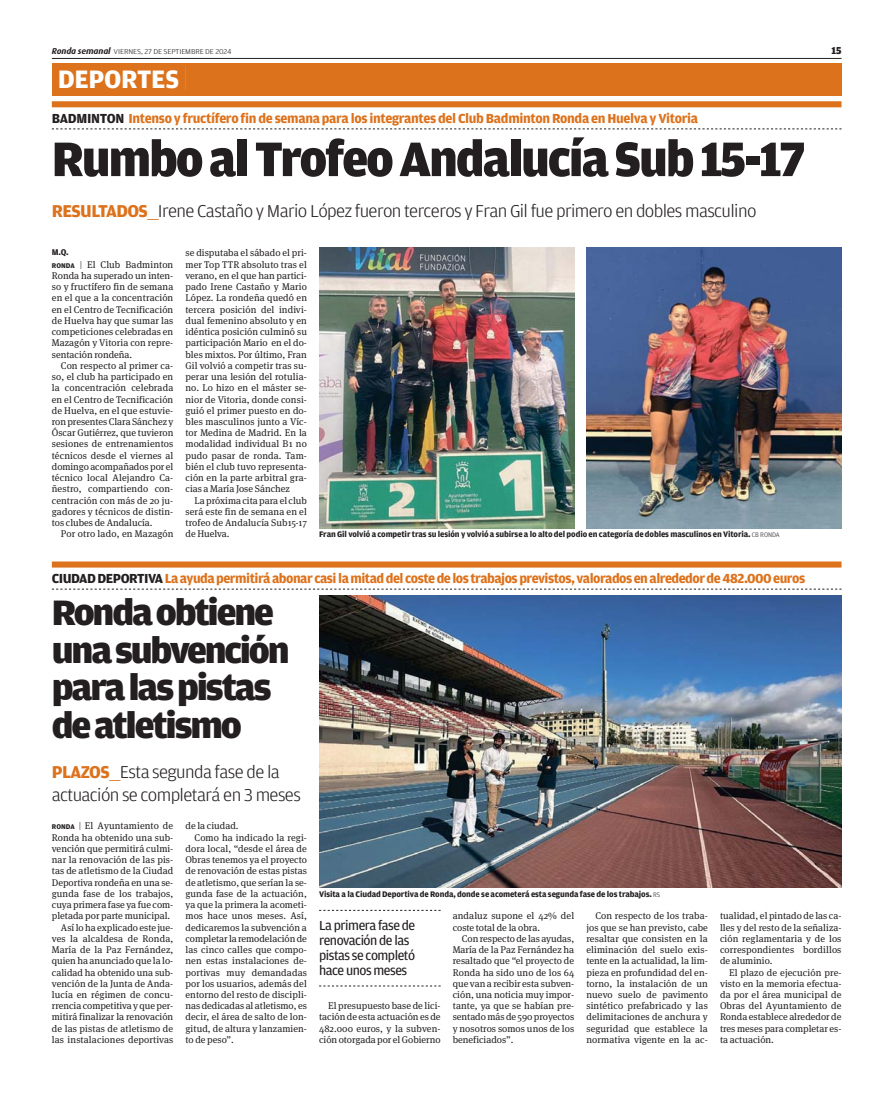
<style>
.page{position:relative;width:893px;height:1094px;background:#fff}
.page>*{position:absolute;margin:0;border:0;box-sizing:border-box;transform-origin:0 0}
.t1{font:900 51.45px "Amplitude";letter-spacing:-.035em;color:#231f20}
.t2{font:900 37.5px/37.5px "Amplitude";letter-spacing:-.055em;color:#231f20;scale:1.05 1}
.t3{font:700 26.7px "Amplitude";letter-spacing:-.01em;color:#fff}
.t4{font:300 18.15px/22.2px "Amplitude";letter-spacing:-.035em;color:#231f20;scale:1.05 1}
.t5{font:700 13.95px "Amplitude";letter-spacing:-.035em;color:#dc721c}
.t6{font:13.95px/15px "Amplitude";letter-spacing:-.035em;color:#231f20}
.t7{font:900 10.65px "Amplitude";color:#231f20}
.t8{font:9.75px/11.2px "Meta Serif OT";letter-spacing:.005em;color:#231f20;text-align:justify}
.t9{font:700 8.85px "Amplitude";color:#231f20}
.t10{font:700 8.55px "Amplitude";letter-spacing:-.01em;color:#231f20}
.t11{font:300 7.5px "Amplitude";letter-spacing:-.01em;color:#231f20;scale:1.1 1}
.s1{font-family:"Dax";font-weight:700;font-style:italic;font-size:8.55px}
.s2{font-family:"Apex New";font-weight:100;font-size:24.6px}
.s3{color:#231f20}
.s4{font-weight:700;color:#dc721c}
.s5{color:#dc721c}
.s6{font-family:"Amplitude";font-weight:700;font-size:7.35px}
.s7{font-family:"Amplitude";font-weight:300}
.s8{font-weight:300;font-size:6.9px}
</style>
<div class="page">
<hr style="left:52px;top:58px;width:789px;height:1px;background:#231f20">
<div style="left:52px;top:63px;width:789px;height:32px;background:#dc721c"></div>
<div style="left:52px;top:101px;width:789px;height:6px;background:#dc721c"></div>
<img style="left:319px;top:247px;width:255px;height:281px">
<img style="left:586px;top:247px;width:255px;height:281px">
<svg style="left:52px;top:129px;width:789px;height:1px"></svg>
<div style="left:52px;top:561px;width:789px;height:6px;background:#dc721c"></div>
<svg style="left:52px;top:589px;width:789px;height:1px"></svg>
<img style="left:319px;top:595px;width:522px;height:292px">
<svg style="left:319px;top:985px;width:121px;height:1px"></svg>
<svg style="left:319px;top:910px;width:121px;height:1px"></svg>
<p class="t11" style="left:52px;top:48px;width:165px"><span class="s1">Ronda semanal</span> VIERNES, 27 DE SEPTIEMBRE DE 2024</p>
<p class="t7" style="left:831px;top:46px;width:11px">15</p>
<h3 class="t3" style="left:58px;top:69px;width:131px">DEPORTES <span class="s2">|</span></h3>
<h3 class="t5" style="left:52px;top:113px;width:648px"><span class="s3">BADMINTON</span> Intenso y fructífero fin de semana para los integrantes del Club Badminton Ronda en Huelva y Vitoria</h3>
<h1 class="t1" style="left:52px;top:139px;width:755px">Rumbo al Trofeo Andalucía Sub 15-17</h1>
<h3 class="t4" style="left:52px;top:201px;width:672px"><span class="s4">RESULTADOS</span><span class="s5">___</span>Irene Castaño y Mario López fueron terceros y Fran Gil fue primero en dobles masculino</h3>
<p class="t9" style="left:52px;top:249px;width:18px">M.Q.</p>
<p class="t8" style="left:52px;top:259px;width:123px"><span class="s6">RONDA</span> <span class="s7">|</span> El Club Badminton Ronda ha superado un inten&shy;so y fructífero fin de semana en el que a la concentración en el Centro de Tecnificación de Huelva hay que sumar las competiciones celebradas en Mazagón y Vitoria con repre&shy;sentación rondeña.</p>
<p class="t8" style="left:52px;top:360px;width:123px;text-indent:9px">Con respecto al primer ca&shy;so, el club ha participado en la concentración celebrada en el Centro de Tecnificación de Huelva, en el que estuvie&shy;ron presentes Clara Sánchez y Óscar Gutiérrez, que tuvieron sesiones de entrenamientos técnicos desde el viernes al domingo acompañados por el técnico local Alejandro Ca&shy;ñestro, compartiendo con&shy;centración con más de 20 ju&shy;gadores y técnicos de distin&shy;tos clubes de Andalucía.</p>
<p class="t8" style="left:61px;top:529px;width:114px">Por otro lado, en Mazagón</p>
<p class="t8" style="left:185px;top:248px;width:123px">se disputaba el sábado el pri&shy;mer Top TTR absoluto tras el verano, en el que han partici&shy;pado Irene Castaño y Mario López. La rondeña quedó en tercera posición del indivi&shy;dual femenino absoluto y en idéntica posición culminó su participación Mario en el do&shy;bles mixtos. Por último, Fran Gil volvió a competir tras su&shy;perar una lesión del rotulia&shy;no. Lo hizo en el máster se&shy;nior de Vitoria, donde consi&shy;guió el primer puesto en do&shy;bles masculinos junto a Víc&shy;tor Medina de Madrid. En la modalidad individual B1 no pudo pasar de ronda. Tam&shy;bién el club tuvo representa&shy;ción en la parte arbitral gra&shy;cias a María Jose Sánchez</p>
<p class="t8" style="left:185px;top:495px;width:123px;text-indent:9px">La próxima cita para el club será este fin de semana en el trofeo de Andalucía Sub15-17 de Huelva.</p>
<p class="t10" style="left:319px;top:531px;width:462px">Fran Gil volvió a competir tras su lesión y volvió a subirse a lo alto del podio en categoría de dobles masculinos en Vitoria. <span class="s8">CB RONDA</span></p>
<h3 class="t5" style="left:52px;top:573px;width:754px"><span class="s3">CIUDAD DEPORTIVA</span>La ayuda permitirá abonar casi la mitad del coste de los trabajos previstos, valorados en alrededor de 482.000 euros</h3>
<h2 class="t2" style="left:52px;top:596px;width:228px">Ronda obtiene una subvención para las pistas de atletismo</h2>
<h3 class="t4" style="left:52px;top:762px;width:239px"><span class="s4">PLAZOS</span><span class="s5">___</span>Esta segunda fase de la actuación se completará en 3 meses</h3>
<p class="t8" style="left:52px;top:821px;width:123px"><span class="s6">RONDA</span> <span class="s7">|</span> El Ayuntamiento de</p>
<p class="t8" style="left:52px;top:832px;width:123px">Ronda ha obtenido una sub-</p>
<p class="t8" style="left:52px;top:843px;width:123px">vención que permitirá culmi-</p>
<p class="t8" style="left:52px;top:854px;width:123px">nar la renovación de las pis-</p>
<p class="t8" style="left:52px;top:866px;width:123px">tas de atletismo de la Ciudad</p>
<p class="t8" style="left:52px;top:877px;width:123px">Deportiva rondeña en una se-</p>
<p class="t8" style="left:52px;top:888px;width:123px">gunda fase de los trabajos,</p>
<p class="t8" style="left:52px;top:899px;width:123px">cuya primera fase ya fue com-</p>
<p class="t8" style="left:52px;top:910px;width:120px">pletada por parte municipal.</p>
<p class="t8" style="left:61px;top:922px;width:114px">Así lo ha explicado este jue-</p>
<p class="t8" style="left:52px;top:933px;width:123px">ves la alcaldesa de Ronda,</p>
<p class="t8" style="left:52px;top:944px;width:123px">María de la Paz Fernández,</p>
<p class="t8" style="left:52px;top:955px;width:123px">quien ha anunciado que la lo-</p>
<p class="t8" style="left:52px;top:967px;width:123px">calidad ha obtenido una sub-</p>
<p class="t8" style="left:52px;top:978px;width:123px">vención de la Junta de Anda-</p>
<p class="t8" style="left:52px;top:989px;width:123px">lucía en régimen de concu-</p>
<p class="t8" style="left:52px;top:1000px;width:123px">rrencia competitiva y que per-</p>
<p class="t8" style="left:52px;top:1012px;width:123px">mitirá finalizar la renovación</p>
<p class="t8" style="left:52px;top:1023px;width:123px">de las pistas de atletismo de</p>
<p class="t8" style="left:52px;top:1034px;width:123px">las instalaciones deportivas</p>
<p class="t8" style="left:185px;top:821px;width:55px">de la ciudad.</p>
<p class="t8" style="left:194px;top:832px;width:114px">Como ha indicado la regi-</p>
<p class="t8" style="left:185px;top:843px;width:123px">dora local, “desde el área de</p>
<p class="t8" style="left:185px;top:854px;width:123px">Obras tenemos ya el proyecto</p>
<p class="t8" style="left:185px;top:866px;width:123px">de renovación de estas pistas</p>
<p class="t8" style="left:185px;top:877px;width:123px">de atletismo, que serían la se-</p>
<p class="t8" style="left:185px;top:888px;width:123px">gunda fase de la actuación,</p>
<p class="t8" style="left:185px;top:899px;width:123px">ya que la primera la acometi-</p>
<p class="t8" style="left:185px;top:910px;width:123px">mos hace unos meses. Así,</p>
<p class="t8" style="left:185px;top:922px;width:123px">dedicaremos la subvención a</p>
<p class="t8" style="left:185px;top:933px;width:123px">completar la remodelación de</p>
<p class="t8" style="left:185px;top:944px;width:123px">las cinco calles que compo-</p>
<p class="t8" style="left:185px;top:955px;width:123px">nen estas instalaciones de-</p>
<p class="t8" style="left:185px;top:967px;width:123px">portivas muy demandadas</p>
<p class="t8" style="left:185px;top:978px;width:123px">por los usuarios, además del</p>
<p class="t8" style="left:185px;top:989px;width:123px">entorno del resto de discipli-</p>
<p class="t8" style="left:185px;top:1000px;width:123px">nas dedicadas al atletismo, es</p>
<p class="t8" style="left:185px;top:1012px;width:123px">decir, el área de salto de lon-</p>
<p class="t8" style="left:185px;top:1023px;width:123px">gitud, de altura y lanzamien-</p>
<p class="t8" style="left:185px;top:1034px;width:50px">to de peso”.</p>
<p class="t10" style="left:319px;top:890px;width:342px">Visita a la Ciudad Deportiva de Ronda, donde se acometerá esta segunda fase de los trabajos. <span class="s8">RS</span></p>
<h3 class="t6" style="left:319px;top:918px;width:98px">La primera fase de renovación de las pistas se completó hace unos meses</h3>
<p class="t8" style="left:319px;top:1000px;width:123px;text-indent:9px">El presupuesto base de lici&shy;tación de esta actuación es de 482.000 euros, y la subven&shy;ción otorgada por el Gobierno</p>
<p class="t8" style="left:453px;top:910px;width:123px">andaluz supone el 42% del coste total de la obra.</p>
<p class="t8" style="left:453px;top:933px;width:123px;text-indent:9px">Con respecto de las ayudas, María de la Paz Fernández ha resaltado que “el proyecto de Ronda ha sido uno de los 64 que van a recibir esta subven&shy;ción, una noticia muy impor&shy;tante, ya que se habían pre&shy;sentado más de 590 proyectos y nosotros somos unos de los beneficiados”.</p>
<p class="t8" style="left:586px;top:910px;width:123px;text-indent:9px">Con respecto de los traba&shy;jos que se han previsto, cabe resaltar que consisten en la eliminación del suelo exis&shy;tente en la actualidad, la lim&shy;pieza en profundidad del en&shy;torno, la instalación de un nuevo suelo de pavimento sintético prefabricado y las delimitaciones de anchura y seguridad que establece la normativa vigente en la ac-</p>
<p class="t8" style="left:720px;top:910px;width:123px">tualidad, el pintado de las ca&shy;lles y del resto de la señaliza&shy;ción reglamentaria y de los correspondientes bordillos de aluminio.</p>
<p class="t8" style="left:720px;top:967px;width:123px;text-indent:9px">El plazo de ejecución pre&shy;visto en la memoria efectua&shy;da por el área municipal de Obras del Ayuntamiento de Ronda establece alrededor de tres meses para completar es&shy;ta actuación.</p>
</div>
